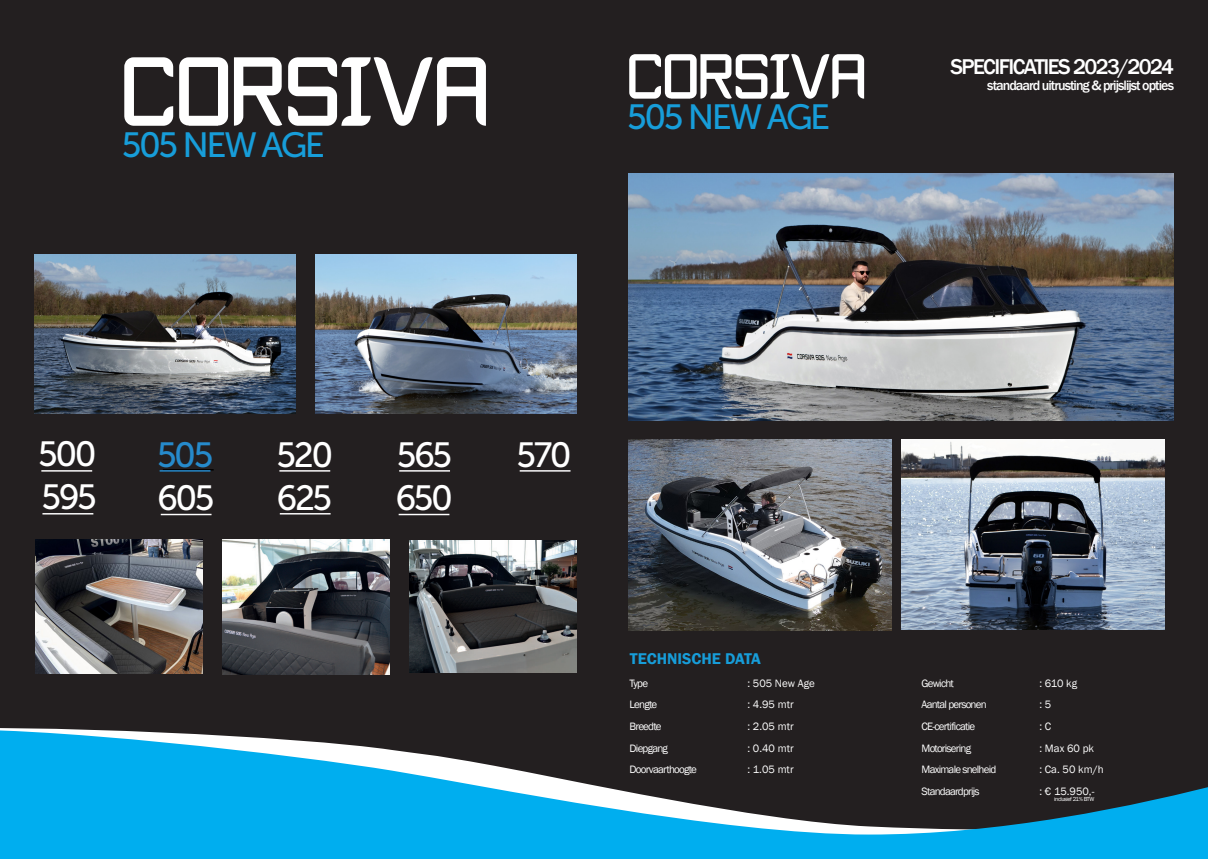
<style>
.page{position:relative;width:1208px;height:859px;background:#231f20}
.page>*{position:absolute;margin:0;border:0;box-sizing:border-box;transform-origin:0 0}
.t1{font:97.8px "Epyval";color:#fff}
.Image{font:63.5px "Epyval";color:#fff}
.STOUT_merk{font:35px "Museo Sans 500";letter-spacing:-.07em;color:#fff}
.STOUT_merk-2{font:35px "Museo Sans 500";letter-spacing:-.07em;color:#179dd9}
.STOUT_merk-3{font:35px "Museo Sans 500";color:#268acb}
.t2{font:500 22px "Franklin Gothic";letter-spacing:-.07em;color:#fff}
.kop_teksten{font:600 16px "Franklin Gothic";color:#179dd9}
.t3{font:500 14px "Franklin Gothic";letter-spacing:-.07em;color:#fff}
.t4{font:11px "Franklin Gothic";letter-spacing:-.07em;color:#fff}
.t5{font:11px "Franklin Gothic";color:#fff}
.t6{font:6px "Franklin Gothic";letter-spacing:-.07em;color:#fff}
</style>
<div class="page">
<svg style="left:0;top:728px;width:1208px;height:131px;fill:#00aeef"></svg>
<img style="left:35px;top:539px;width:168px;height:134px">
<img style="left:409px;top:540px;width:167px;height:133px">
<img style="left:223px;top:540px;width:167px;height:134px">
<img style="left:315px;top:254px;width:261px;height:160px">
<img style="left:35px;top:254px;width:260px;height:160px">
<img style="left:628px;top:174px;width:546px;height:246px">
<img style="left:628px;top:440px;width:263px;height:190px">
<img style="left:901px;top:440px;width:263px;height:190px">
<hr style="left:163px;top:469px;width:51px;height:1px;background:#000">
<hr style="left:41px;top:470px;width:51px;height:2px;background:#fff">
<hr style="left:160px;top:470px;width:50px;height:2px;background:#268acb">
<hr style="left:42px;top:513px;width:51px;height:1px;background:#fff">
<hr style="left:520px;top:470px;width:50px;height:2px;background:#fff">
<hr style="left:279px;top:470px;width:51px;height:2px;background:#fff">
<hr style="left:399px;top:470px;width:51px;height:2px;background:#fff">
<hr style="left:280px;top:513px;width:50px;height:1px;background:#fff">
<hr style="left:399px;top:514px;width:50px;height:1px;background:#fff">
<hr style="left:161px;top:514px;width:50px;height:1px;background:#fff">
<p class="t1" style="left:121px;top:29px;width:369px">CORSIVA</p>
<p class="Image" style="left:627px;top:36px;width:240px">CORSIVA</p>
<p class="STOUT_merk-2" style="left:627px;top:98px;width:205px">505 NEW AGE</p>
<p class="STOUT_merk-2" style="left:122px;top:126px;width:204px">505 NEW AGE</p>
<p class="t2" style="left:950px;top:53px;width:225px">SPECIFICATIES 2023/2024</p>
<p class="t3" style="left:987px;top:77px;width:188px">standaard uitrusting &amp; prijslijst opties</p>
<p class="STOUT_merk" style="left:38px;top:435px;width:60px">500</p>
<p class="STOUT_merk-3" style="left:157px;top:436px;width:58px">505</p>
<p class="STOUT_merk" style="left:276px;top:436px;width:58px">520</p>
<p class="STOUT_merk" style="left:516px;top:436px;width:57px">570</p>
<p class="STOUT_merk" style="left:42px;top:478px;width:57px">595</p>
<p class="STOUT_merk" style="left:157px;top:479px;width:59px">605</p>
<p class="STOUT_merk" style="left:397px;top:436px;width:57px">565</p>
<p class="STOUT_merk" style="left:276px;top:479px;width:57px">625</p>
<p class="STOUT_merk" style="left:395px;top:479px;width:59px">650</p>
<p class="kop_teksten" style="left:630px;top:648px;width:132px">TECHNISCHE DATA</p>
<p class="t4" style="left:629px;top:676px;width:20px">Type</p>
<p class="t4" style="left:629px;top:698px;width:29px">Lengte</p>
<p class="t4" style="left:629px;top:719px;width:33px">Breedte</p>
<p class="t4" style="left:629px;top:741px;width:40px">Diepgang</p>
<p class="t4" style="left:629px;top:763px;width:69px">Doorvaarthoogte</p>
<p class="t5" style="left:747px;top:676px;width:69px">: 505 New Age</p>
<p class="t4" style="left:747px;top:698px;width:48px">: 4.95 mtr</p>
<p class="t4" style="left:747px;top:719px;width:48px">: 2.05 mtr</p>
<p class="t4" style="left:747px;top:741px;width:48px">: 0.40 mtr</p>
<p class="t4" style="left:747px;top:763px;width:48px">: 1.05 mtr</p>
<p class="t4" style="left:921px;top:676px;width:34px">Gewicht</p>
<p class="t4" style="left:921px;top:698px;width:67px">Aantal personen</p>
<p class="t4" style="left:921px;top:719px;width:55px">CE-certificatie</p>
<p class="t4" style="left:921px;top:741px;width:51px">Motorisering</p>
<p class="t4" style="left:921px;top:763px;width:76px">Maximale snelheid</p>
<p class="t4" style="left:921px;top:784px;width:60px">Standaardprijs</p>
<p class="t4" style="left:1039px;top:676px;width:39px">: 610 kg</p>
<p class="t4" style="left:1039px;top:698px;width:13px">: 5</p>
<p class="t4" style="left:1039px;top:719px;width:13px">: C</p>
<p class="t4" style="left:1039px;top:741px;width:56px">: Max 60 pk</p>
<p class="t4" style="left:1039px;top:763px;width:66px">: Ca. 50 km/h</p>
<p class="t4" style="left:1039px;top:784px;width:57px">: € 15.950,-</p>
<p class="t6" style="left:1054px;top:795px;width:42px">inclusief 21% BTW</p>
</div>
